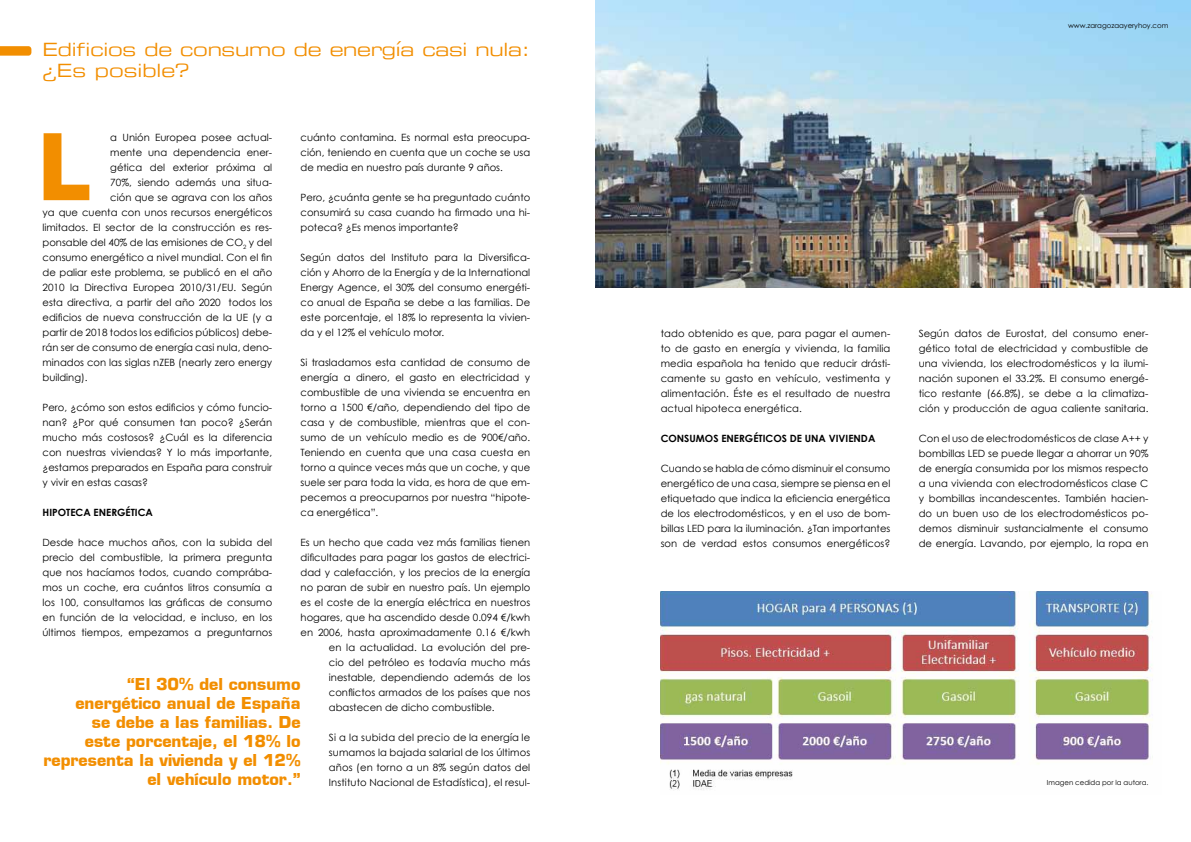
<style>
.page{position:relative;width:1191px;height:842px;background:#fff}
.page>*{position:absolute;margin:0;border:0;box-sizing:border-box;transform-origin:0 0}
.t1{font:700 89.2px "Eurostile";color:#f28e00}
.t2{font:18px/21px "Eurostile Extended Two";letter-spacing:-.015em;color:#f28e00}
.t3{font:700 16px/19px "Eurostile";color:#f28e00;text-align:right}
.t4{font:10px/15px "Century Gothic";color:#000;text-align:justify}
.t5{font:700 10px "Century Gothic";color:#000}
.t6{font:7px "Century Gothic";color:#000}
</style>
<div class="page">
<svg style="left:0;top:46px;width:31px;height:10px"></svg>
<img style="left:660px;top:591px;width:493px;height:199px">
<img style="left:595px;top:0;width:596px;height:287px">
<h2 class="t2" style="left:43px;top:39px;width:489px">Edificios de consumo de energía casi nula: ¿Es posible?</h2>
<h1 class="t1" style="left:38px;top:109px;width:54px">L</h1>
<p class="t4" style="left:300px;top:129px;width:231px">cuánto contamina. Es normal esta preocupa&shy;ción, teniendo en cuenta que un coche se usa de media en nuestro país durante 9 años.</p>
<p class="t4" style="left:110px;top:129px;width:163px">a Unión Europea posee actual-</p>
<p class="t4" style="left:110px;top:144px;width:163px">mente una dependencia ener-</p>
<p class="t4" style="left:110px;top:159px;width:163px">gética del exterior próxima al</p>
<p class="t4" style="left:110px;top:174px;width:163px">70%, siendo además una situa-</p>
<p class="t4" style="left:110px;top:189px;width:163px">ción que se agrava con los años</p>
<p class="t4" style="left:43px;top:204px;width:231px">ya que cuenta con unos recursos energéticos</p>
<p class="t4" style="left:43px;top:219px;width:231px">limitados. El sector de la construcción es res-</p>
<p class="t4" style="left:43px;top:234px;width:231px">ponsable del 40% de las emisiones de CO<sub>2</sub> y del</p>
<p class="t4" style="left:43px;top:249px;width:231px">consumo energético a nivel mundial. Con el fin</p>
<p class="t4" style="left:43px;top:264px;width:231px">de paliar este problema, se publicó en el año</p>
<p class="t4" style="left:43px;top:279px;width:231px">2010 la Directiva Europea 2010/31/EU. Según</p>
<p class="t4" style="left:43px;top:294px;width:231px">esta directiva, a partir del año 2020 todos los</p>
<p class="t4" style="left:43px;top:309px;width:231px">edificios de nueva construcción de la UE (y a</p>
<p class="t4" style="left:43px;top:324px;width:231px">partir de 2018 todos los edificios públicos) debe-</p>
<p class="t4" style="left:43px;top:339px;width:231px">rán ser de consumo de energía casi nula, deno-</p>
<p class="t4" style="left:43px;top:354px;width:231px">minados con las siglas nZEB (nearly zero energy</p>
<p class="t4" style="left:43px;top:369px;width:47px">building).</p>
<p class="t4" style="left:43px;top:399px;width:231px">Pero, ¿cómo son estos edificios y cómo funcio&shy;nan? ¿Por qué consumen tan poco? ¿Serán mucho más costosos? ¿Cuál es la diferencia con nuestras viviendas? Y lo más importante, ¿estamos preparados en España para construir y vivir en estas casas?</p>
<p class="t5" style="left:43px;top:506px;width:112px">HIPOTECA ENERGÉTICA</p>
<p class="t4" style="left:43px;top:534px;width:231px">Desde hace muchos años, con la subida del precio del combustible, la primera pregunta que nos hacíamos todos, cuando comprába&shy;mos un coche, era cuántos litros consumía a los 100, consultamos las gráficas de consumo en función de la velocidad, e incluso, en los últimos tiempos, empezamos a preguntarnos</p>
<p class="t4" style="left:300px;top:189px;width:231px">Pero, ¿cuánta gente se ha preguntado cuánto consumirá su casa cuando ha firmado una hi&shy;poteca? ¿Es menos importante?</p>
<p class="t4" style="left:300px;top:249px;width:231px">Según datos del Instituto para la Diversifica&shy;ción y Ahorro de la Energía y de la International Energy Agence, el 30% del consumo energéti&shy;co anual de España se debe a las familias. De este porcentaje, el 18% lo representa la vivien&shy;da y el 12% el vehículo motor.</p>
<p class="t4" style="left:300px;top:354px;width:231px">Si trasladamos esta cantidad de consumo de energía a dinero, el gasto en electricidad y combustible de una vivienda se encuentra en torno a 1500 €/año, dependiendo del tipo de casa y de combustible, mientras que el con&shy;sumo de un vehículo medio es de 900€/año.<br>Teniendo en cuenta que una casa cuesta en torno a quince veces más que un coche, y que suele ser para toda la vida, es hora de que em&shy;pecemos a preocuparnos por nuestra “hipote&shy;ca energética”.</p>
<p class="t4" style="left:300px;top:534px;width:231px">Es un hecho que cada vez más familias tienen</p>
<p class="t4" style="left:300px;top:549px;width:231px">dificultades para pagar los gastos de electrici-</p>
<p class="t4" style="left:300px;top:564px;width:231px">dad y calefacción, y los precios de la energía</p>
<p class="t4" style="left:300px;top:579px;width:231px">no paran de subir en nuestro país. Un ejemplo</p>
<p class="t4" style="left:300px;top:594px;width:231px">es el coste de la energía eléctrica en nuestros</p>
<p class="t4" style="left:300px;top:609px;width:231px">hogares, que ha ascendido desde 0.094 €/kwh</p>
<p class="t4" style="left:300px;top:624px;width:231px">en 2006, hasta aproximadamente 0.16 €/kwh</p>
<p class="t4" style="left:329px;top:639px;width:203px">en la actualidad. La evolución del pre-</p>
<p class="t4" style="left:329px;top:654px;width:203px">cio del petróleo es todavía mucho más</p>
<p class="t4" style="left:329px;top:669px;width:203px">inestable, dependiendo además de los</p>
<p class="t4" style="left:329px;top:684px;width:203px">conflictos armados de los países que nos</p>
<p class="t4" style="left:329px;top:699px;width:167px">abastecen de dicho combustible.</p>
<p class="t4" style="left:329px;top:729px;width:203px">Si a la subida del precio de la energía le sumamos la bajada salarial de los últimos años (en torno a un 8% según datos del Instituto Nacional de Estadística), el resul-</p>
<h3 class="t3" style="left:43px;top:675px;width:259px">“El 30% del consumo energético anual de España<br>se debe a las familias. De<br>este porcentaje, el 18% lo representa la vivienda y el 12% el vehículo motor.”</h3>
<p class="t6" style="left:1068px;top:21px;width:102px">www.zaragozaayeryhoy.com</p>
<p class="t4" style="left:660px;top:326px;width:231px">tado obtenido es que, para pagar el aumen&shy;to de gasto en energía y vivienda, la familia media española ha tenido que reducir drásti&shy;camente su gasto en vehículo, vestimenta y alimentación. Éste es el resultado de nuestra actual hipoteca energética.</p>
<p class="t5" style="left:660px;top:432px;width:216px">CONSUMOS ENERGÉTICOS DE UNA VIVIENDA</p>
<p class="t4" style="left:660px;top:461px;width:231px">Cuando se habla de cómo disminuir el consumo energético de una casa, siempre se piensa en el etiquetado que indica la eficiencia energética de los electrodomésticos, y en el uso de bom&shy;billas LED para la iluminación. ¿Tan importantes son de verdad estos consumos energéticos?</p>
<p class="t4" style="left:918px;top:326px;width:231px">Según datos de Eurostat, del consumo ener&shy;gético total de electricidad y combustible de una vivienda, los electrodomésticos y la ilumi&shy;nación suponen el 33.2%. El consumo energé&shy;tico restante (66.8%), se debe a la climatiza&shy;ción y producción de agua caliente sanitaria.</p>
<p class="t4" style="left:918px;top:431px;width:231px">Con el uso de electrodomésticos de clase A++ y bombillas LED se puede llegar a ahorrar un 90% de energía consumida por los mismos respecto a una vivienda con electrodomésticos clase C y bombillas incandescentes. También hacien&shy;do un buen uso de los electrodomésticos po&shy;demos disminuir sustancialmente el consumo de energía. Lavando, por ejemplo, la ropa en</p>
<p class="t6" style="left:1047px;top:778px;width:103px">Imagen cedida por la autora.</p>
</div>
